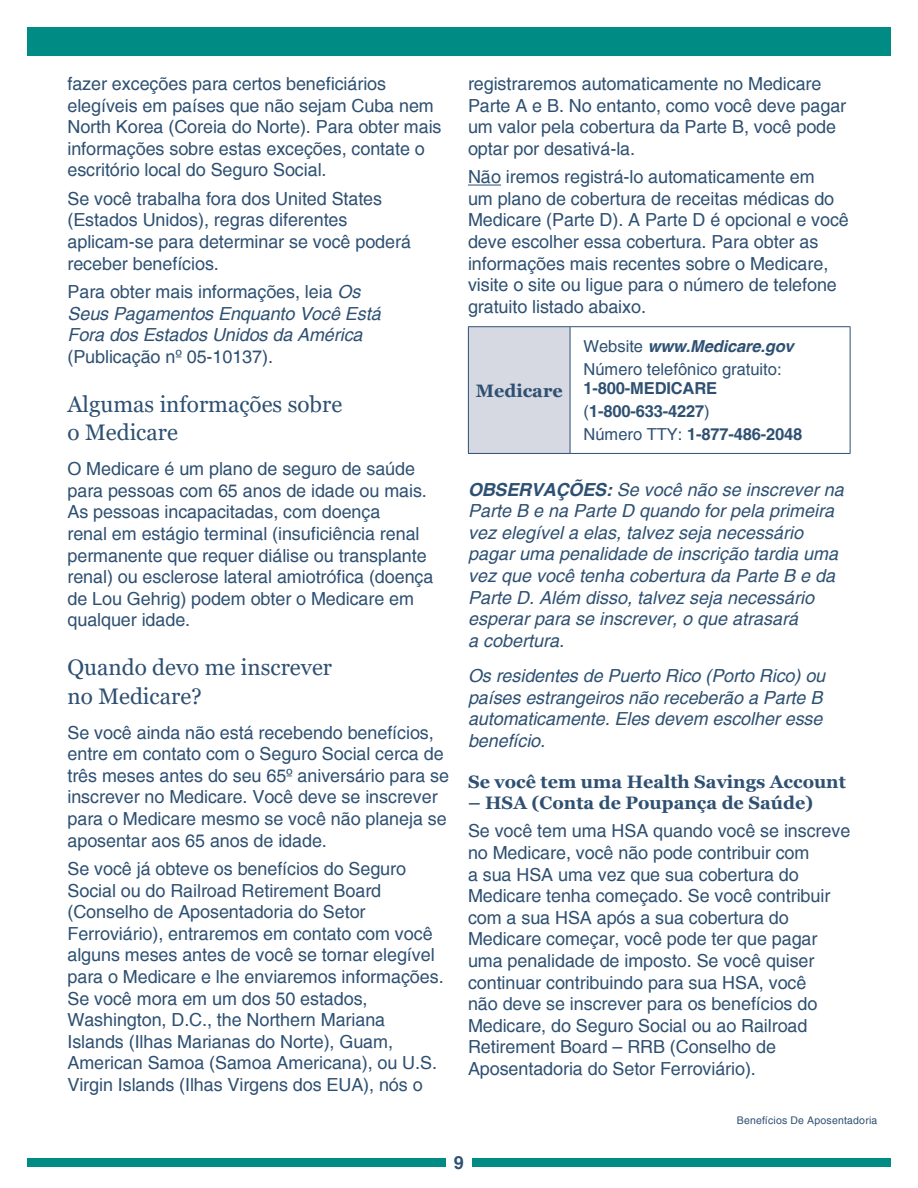
<style>
.page{position:relative;width:918px;height:1188px;background:#fff}
.page>*{position:absolute;margin:0;border:0;box-sizing:border-box;transform-origin:0 0}
.t1{font:22.5px/28.5px "Georgia";color:#2e5072}
.t2{font:18px/21.6px "Helvetica";letter-spacing:-.005em;color:#2e5072}
.t3{font:italic 18px/21.6px "Helvetica";color:#2e5072}
.t4{font:700 18px "Georgia";color:#2e5072}
.t5{font:700 18px "Helvetica";color:#2e5072}
.t6{font:700 16.5px "Helvetica";letter-spacing:-.01em;color:#2e5072}
.t7{font:16.5px/19.5px "Helvetica";color:#2e5072}
.t8{font:italic 700 16.5px "Helvetica";letter-spacing:-.01em;color:#2e5072}
.t9{font:10.5px "Helvetica";letter-spacing:.02em;color:#2e5072}
.s1{font-style:normal}
.s2{font-weight:400;font-style:normal}
.s3{font-weight:700}
.s4{font-weight:400}
</style>
<div class="page">
<div style="left:27px;top:1159px;width:419px;height:8px;background:#008c84"></div>
<div style="left:472px;top:1159px;width:419px;height:8px;background:#008c84"></div>
<div style="left:27px;top:27px;width:864px;height:28px;background:#008c84"></div>
<hr style="left:468px;top:185px;width:33px;height:1px;background:#2e5072">
<div style="left:468px;top:327px;width:102px;height:126px;background:#d6d9e2"></div>
<hr style="left:468px;top:326px;width:102px;height:1px;background:#2e5072">
<hr style="left:468px;top:327px;width:1px;height:126px;background:#2e5072">
<hr style="left:468px;top:453px;width:102px;height:1px;background:#2e5072">
<hr style="left:570px;top:326px;width:281px;height:1px;background:#2e5072">
<hr style="left:570px;top:327px;width:1px;height:126px;background:#2e5072">
<hr style="left:850px;top:327px;width:1px;height:126px;background:#2e5072">
<hr style="left:570px;top:453px;width:281px;height:1px;background:#2e5072">
<p class="t2" style="left:68px;top:74px;width:376px">fazer exceções para certos beneficiários elegíveis em países que não sejam Cuba nem North Korea (Coreia do Norte). Para obter mais informações sobre estas exceções, contate o escritório local do Seguro Social.</p>
<p class="t2" style="left:68px;top:188px;width:345px">Se você trabalha fora dos United States (Estados Unidos), regras diferentes aplicam-se para determinar se você poderá receber benefícios.</p>
<p class="t3" style="left:68px;top:282px;width:315px"><span class="s1">Para obter mais informações, leia</span> Os Seus Pagamentos Enquanto Você Está Fora dos Estados Unidos da América <span class="s1">(Publicação nº 05-10137).</span></p>
<h1 class="t1" style="left:68px;top:390px;width:276px">Algumas informações sobre o Medicare</h1>
<p class="t2" style="left:68px;top:459px;width:368px">O Medicare é um plano de seguro de saúde para pessoas com 65 anos de idade ou mais.<br>As pessoas incapacitadas, com doença<br>renal em estágio terminal (insuficiência renal permanente que requer diálise ou transplante renal) ou esclerose lateral amiotrófica (doença de Lou Gehrig) podem obter o Medicare em qualquer idade.</p>
<h1 class="t1" style="left:68px;top:654px;width:266px">Quando devo me inscrever no Medicare?</h1>
<p class="t2" style="left:68px;top:722px;width:383px">Se você ainda não está recebendo benefícios, entre em contato com o Seguro Social cerca de três meses antes do seu 65º aniversário para se inscrever no Medicare. Você deve se inscrever para o Medicare mesmo se você não planeja se aposentar aos 65 anos de idade.</p>
<p class="t2" style="left:68px;top:859px;width:378px">Se você já obteve os benefícios do Seguro Social ou do Railroad Retirement Board (Conselho de Aposentadoria do Setor Ferroviário), entraremos em contato com você alguns meses antes de você se tornar elegível para o Medicare e lhe enviaremos informações.<br>Se você mora em um dos 50 estados, Washington, D.C., the Northern Mariana Islands (Ilhas Marianas do Norte), Guam, American Samoa (Samoa Americana), ou U.S.<br>Virgin Islands (Ilhas Virgens dos EUA), nós o</p>
<p class="t2" style="left:468px;top:74px;width:380px">registraremos automaticamente no Medicare Parte A e B. No entanto, como você deve pagar um valor pela cobertura da Parte B, você pode optar por desativá-la.</p>
<p class="t2" style="left:468px;top:167px;width:383px">Não iremos registrá-lo automaticamente em<br>um plano de cobertura de receitas médicas do Medicare (Parte D). A Parte D é opcional e você deve escolher essa cobertura. Para obter as informações mais recentes sobre o Medicare, visite o site ou ligue para o número de telefone gratuito listado abaixo.</p>
<p class="t8" style="left:584px;top:336px;width:212px"><span class="s2">Website</span> www.Medicare.gov</p>
<p class="t7" style="left:584px;top:360px;width:200px">Número telefônico gratuito:<br><span class="s3">1-800-MEDICARE</span></p>
<p class="t6" style="left:584px;top:401px;width:128px"><span class="s4">(</span>1-800-633-4227<span class="s4">)</span></p>
<p class="t6" style="left:584px;top:424px;width:220px"><span class="s4">Número TTY:</span> 1-877-486-2048</p>
<p class="t3" style="left:468px;top:479px;width:377px"><span class="s3">OBSERVAÇÕES:</span> Se você não se inscrever na Parte B e na Parte D quando for pela primeira vez elegível a elas, talvez seja necessário pagar uma penalidade de inscrição tardia uma vez que você tenha cobertura da Parte B e da Parte D. Além disso, talvez seja necessário esperar para se inscrever, o que atrasará<br>a cobertura.</p>
<p class="t3" style="left:468px;top:665px;width:359px">Os residentes de Puerto Rico (Porto Rico) ou países estrangeiros não receberão a Parte B automaticamente. Eles devem escolher esse benefício.</p>
<h2 class="t4" style="left:468px;top:770px;width:379px">Se você tem uma Health Savings Account</h2>
<h2 class="t4" style="left:468px;top:791px;width:347px">– HSA (Conta de Poupança de Saúde)</h2>
<p class="t2" style="left:468px;top:821px;width:384px">Se você tem uma HSA quando você se inscreve no Medicare, você não pode contribuir com<br>a sua HSA uma vez que sua cobertura do Medicare tenha começado. Se você contribuir com a sua HSA após a sua cobertura do Medicare começar, você pode ter que pagar uma penalidade de imposto. Se você quiser continuar contribuindo para sua HSA, você<br>não deve se inscrever para os benefícios do Medicare, do Seguro Social ou ao Railroad Retirement Board – RRB (Conselho de Aposentadoria do Setor Ferroviário).</p>
<p class="t4" style="left:476px;top:379px;width:88px">Medicare</p>
<p class="t9" style="left:737px;top:1115px;width:142px">Benefícios De Aposentadoria</p>
<p class="t5" style="left:454px;top:1152px;width:12px">9</p>
</div>
